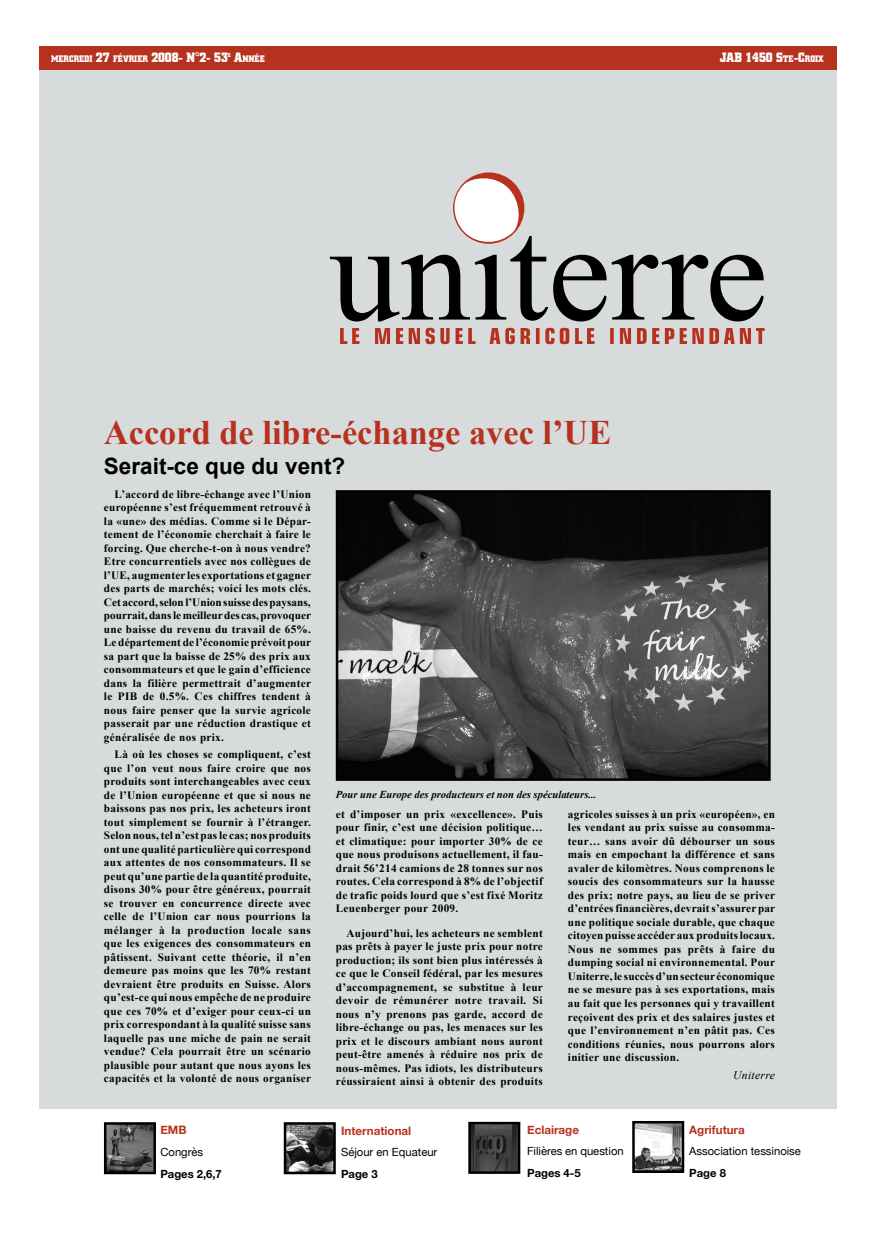
<style>
.page{position:relative;width:886px;height:1241px;background:#fff}
.page>*{position:absolute;margin:0;border:0;box-sizing:border-box;transform-origin:0 0}
.t1{font:700 34.38px "Times New Roman";color:#b7311f}
.t2{font:700 22.5px "Arial";color:#000}
.t3{font:700 13.75px "Square Slabserif 711 BT";color:#fff;scale:.9 1}
.t4{font:700 11.62px "Helvetica Neue";color:#b7311f}
.t5{font:italic 11.62px "Times New Roman";letter-spacing:.025em;color:#000}
.t6{font:700 11.25px/13.5px "Times New Roman";letter-spacing:.025em;color:#000;text-align:justify}
.t7{font:11.25px "Helvetica Neue";color:#000}
.t8{font:700 11.25px "Helvetica Neue";color:#000}
.t9{font:italic 700 10.62px "Times New Roman";color:#000}
.t10{font:700 9.62px "Square Slabserif 711 BT";color:#fff;scale:.9 1}
.t11{font:700 5.62px "Square Slabserif 711 BT";color:#fff;scale:.9 1}
.s1{font-size:13.75px}
.s2{font-size:9.62px}
</style>
<div class="page">
<div style="left:39px;top:70px;width:797px;height:1110px;background:#d8dbdc"></div>
<div style="left:39px;top:1108px;width:816px;height:109px;background:#fff"></div>
<div style="left:39px;top:46px;width:797px;height:24px;background:#b7311f"></div>
<svg style="left:330px;top:174px;width:434px;height:147px"></svg>
<svg style="left:340px;top:328px;width:424px;height:16px"></svg>
<img style="left:339px;top:493px;width:429px;height:284px">
<div style="left:336px;top:490px;width:435px;height:290px;border:2px solid #000"></div>
<img style="left:107px;top:1124px;width:46px;height:46px">
<div style="left:104px;top:1121px;width:52px;height:52px;border:2px solid #000"></div>
<img style="left:287px;top:1124px;width:46px;height:46px">
<div style="left:284px;top:1121px;width:52px;height:52px;border:2px solid #000"></div>
<img style="left:471px;top:1124px;width:46px;height:46px">
<div style="left:468px;top:1121px;width:52px;height:52px;border:2px solid #000"></div>
<img style="left:635px;top:1123px;width:46px;height:46px">
<div style="left:632px;top:1120px;width:52px;height:52px;border:2px solid #000"></div>
<p class="t10" style="left:51px;top:53px;width:198px">MERCREDI <span class="s1">27</span> FÉVRIER <span class="s1">2008- N°2- 53</span></p>
<p class="t11" style="left:228px;top:52px;width:5px">E</p>
<p class="t10" style="left:234px;top:53px;width:35px"><span class="s1">A</span>NNÉE</p>
<p class="t3" style="left:720px;top:49px;width:117px">JAB 1450 S<span class="s2">TE</span>-C<span class="s2">ROIX</span></p>
<h1 class="t1" style="left:104px;top:408px;width:509px">Accord de libre-échange avec l’UE</h1>
<h2 class="t2" style="left:104px;top:451px;width:243px">Serait-ce que du vent?</h2>
<p class="t6" style="left:104px;top:487px;width:209px;text-indent:11px">L’accord de libre-échange avec l’Union européenne s’est fréquemment retrouvé à la «une» des médias. Comme si le Dépar&shy;tement de l’économie cherchait à faire le forcing. Que cherche-t-on à nous vendre?<br>Etre concurrentiels avec nos collègues de l’UE, augmenter les exportations et gagner des parts de marchés; voici les mots clés.<br>Cet accord, selon l’Union suisse des paysans, pourrait, dans le meilleur des cas, provoquer une baisse du revenu du travail de 65%.<br>Le département de l’économie prévoit pour sa part que la baisse de 25% des prix aux consommateurs et que le gain d’efficience dans la filière permettrait d’augmenter le PIB de 0.5%. Ces chiffres tendent à nous faire penser que la survie agricole passerait par une réduction drastique et généralisée de nos prix.</p>
<p class="t6" style="left:104px;top:747px;width:209px;text-indent:11px">Là où les choses se compliquent, c’est que l’on veut nous faire croire que nos produits sont interchangeables avec ceux de l’Union européenne et que si nous ne baissons pas nos prix, les acheteurs iront tout simplement se fournir à l’étranger.<br>Selon nous, tel n’est pas le cas; nos produits ont une qualité particulière qui correspond aux attentes de nos consommateurs. Il se peut qu’une partie de la quantité produite, disons 30% pour être généreux, pourrait se trouver en concurrence directe avec celle de l’Union car nous pourrions la mélanger à la production locale sans que les exigences des consommateurs en pâtissent. Suivant cette théorie, il n’en demeure pas moins que les 70% restant devraient être produits en Suisse. Alors qu’est-ce qui nous empêche de ne produire que ces 70% et d’exiger pour ceux-ci un prix correspondant à la qualité suisse sans laquelle pas une miche de pain ne serait vendue? Cela pourrait être un scénario plausible pour autant que nous ayons les capacités et la volonté de nous organiser</p>
<p class="t4" style="left:160px;top:1120px;width:28px">EMB</p>
<p class="t7" style="left:160px;top:1143px;width:44px">Congrès</p>
<p class="t8" style="left:160px;top:1165px;width:63px">Pages 2,6,7</p>
<p class="t9" style="left:336px;top:786px;width:262px">Pour une Europe des producteurs et non des spéculateurs...</p>
<p class="t6" style="left:336px;top:807px;width:208px">et d’imposer un prix «excellence». Puis pour finir, c’est une décision politique… et climatique: pour importer 30% de ce que nous produisons actuellement, il fau&shy;drait 56’214 camions de 28 tonnes sur nos routes. Cela correspond à 8% de l’objectif de trafic poids lourd que s’est fixé Moritz Leuenberger pour 2009.</p>
<p class="t6" style="left:336px;top:925px;width:209px;text-indent:11px">Aujourd’hui, les acheteurs ne semblent pas prêts à payer le juste prix pour notre production; ils sont bien plus intéressés à ce que le Conseil fédéral, par les mesures d’accompagnement, se substitue à leur devoir de rémunérer notre travail. Si nous n’y prenons pas garde, accord de libre-échange ou pas, les menaces sur les prix et le discours ambiant nous auront peut-être amenés à réduire nos prix de nous-mêmes. Pas idiots, les distributeurs réussiraient ainsi à obtenir des produits</p>
<p class="t6" style="left:568px;top:807px;width:209px">agricoles suisses à un prix «européen», en les vendant au prix suisse au consomma&shy;teur… sans avoir dû débourser un sous mais en empochant la différence et sans avaler de kilomètres. Nous comprenons le soucis des consommateurs sur la hausse des prix; notre pays, au lieu de se priver d’entrées financières, devrait s’assurer par une politique sociale durable, que chaque citoyen puisse accéder aux produits locaux.<br>Nous ne sommes pas prêts à faire du dumping social ni environnemental. Pour Uniterre, le succès d’un secteur économique ne se mesure pas à ses exportations, mais au fait que les personnes qui y travaillent reçoivent des prix et des salaires justes et que l’environnement n’en pâtit pas. Ces conditions réunies, nous pourrons alors initier une discussion.</p>
<p class="t5" style="left:733px;top:1066px;width:43px">Uniterre</p>
<p class="t4" style="left:341px;top:1121px;width:72px">International</p>
<p class="t7" style="left:341px;top:1144px;width:98px">Séjour en Equateur</p>
<p class="t8" style="left:341px;top:1165px;width:38px">Page 3</p>
<p class="t4" style="left:527px;top:1120px;width:53px">Eclairage</p>
<p class="t7" style="left:527px;top:1143px;width:98px">Filières en question</p>
<p class="t8" style="left:527px;top:1164px;width:55px">Pages 4-5</p>
<p class="t4" style="left:689px;top:1120px;width:57px">Agrifutura</p>
<p class="t7" style="left:689px;top:1143px;width:113px">Association tessinoise</p>
<p class="t8" style="left:689px;top:1164px;width:38px">Page 8</p>
</div>
